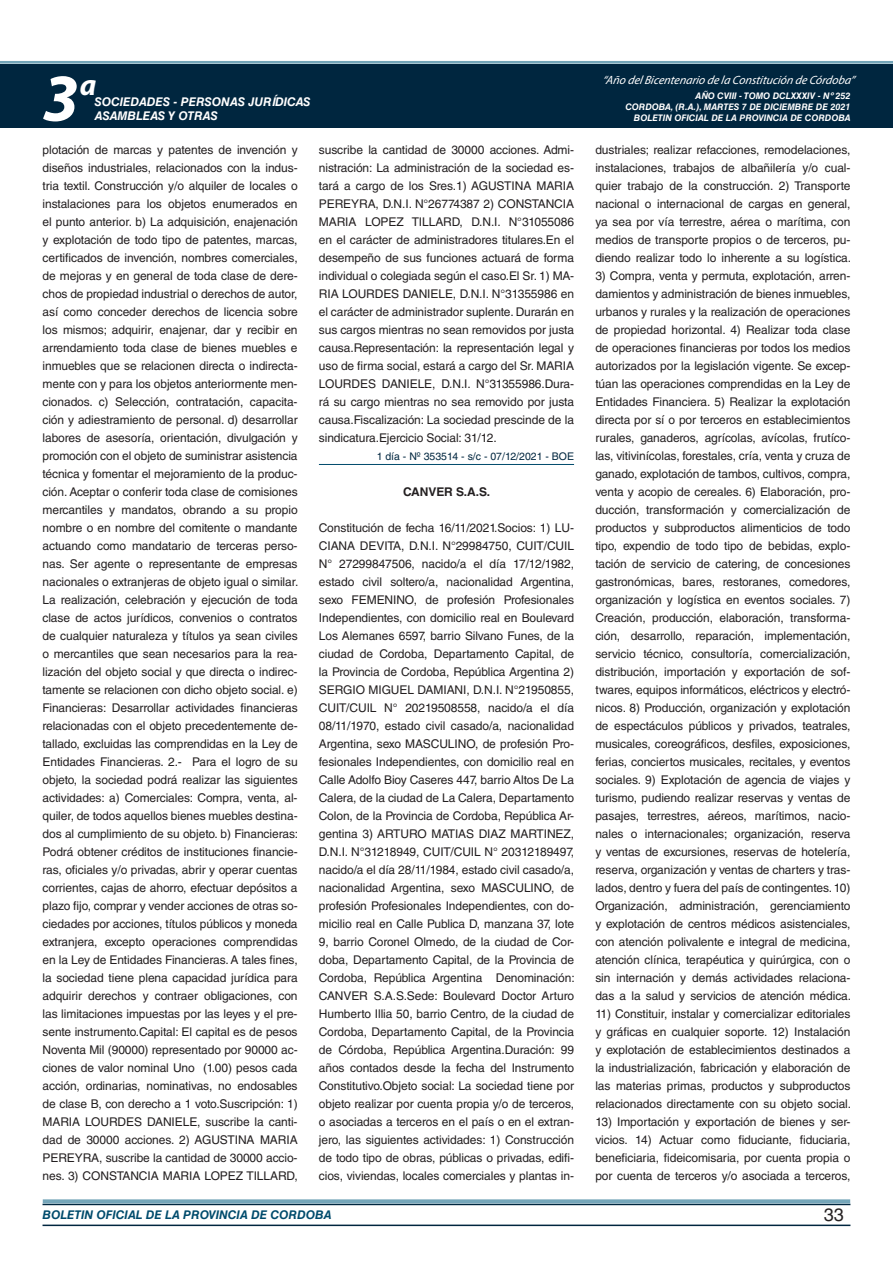
<style>
.page{position:relative;width:893px;height:1263px;background:#fff}
.page>*{position:absolute;margin:0;border:0;box-sizing:border-box;transform-origin:0 0}
.t1{font:italic 700 67.5px "Myriad Pro";color:#fff}
.t2{font:italic 700 30px "Myriad Pro";color:#fff}
.t3{font:18px "Helvetica LT Std";color:#231f20}
.t4{font:12px/18px "Helvetica LT Std";letter-spacing:-.01em;color:#231f20;text-align:justify}
.t5{font:italic 12px "Myriad Pro";color:#fff}
.t6{font:italic 700 12px "Helvetica LT Std";color:#fff}
.t7{font:italic 700 12px "Helvetica LT Std";color:#004b6c}
.t8{font:700 12px "Helvetica LT Std";letter-spacing:-.01em;color:#231f20}
.t9{font:10.5px "Helvetica LT Std";color:#00263f}
.t10{font:italic 700 9px/10.8px "Helvetica LT Std";color:#fff;text-align:right}
</style>
<div class="page">
<div style="left:0;top:61px;width:893px;height:6px;background:#fff;opacity:.75"></div>
<div style="left:0;top:64px;width:893px;height:64px;background:#00263f"></div>
<hr style="left:43px;top:1224px;width:807px;height:2px;background:#00263f">
<div style="left:42px;top:1198px;width:809px;height:8px;background:#fff;opacity:.75"></div>
<hr style="left:319px;top:464px;width:255px;height:1px;background:#004b6c">
<h1 class="t1" style="left:43px;top:54px;width:38px">3</h1>
<h2 class="t2" style="left:80px;top:66px;width:18px">a</h2>
<p class="t6" style="left:95px;top:94px;width:217px">SOCIEDADES - PERSONAS JURÍDICAS</p>
<p class="t6" style="left:95px;top:109px;width:125px">ASAMBLEAS Y OTRAS</p>
<p class="t4" style="left:43px;top:141px;width:257px">plotación de marcas y patentes de invención y diseños industriales, relacionados con la indus&shy;tria textil. Construcción y/o alquiler de locales o instalaciones para los objetos enumerados en el punto anterior. b) La adquisición, enajenación y explotación de todo tipo de patentes, marcas, certificados de invención, nombres comerciales, de mejoras y en general de toda clase de dere&shy;chos de propiedad industrial o derechos de autor, así como conceder derechos de licencia sobre los mismos; adquirir, enajenar, dar y recibir en arrendamiento toda clase de bienes muebles e inmuebles que se relacionen directa o indirecta&shy;mente con y para los objetos anteriormente men&shy;cionados. c) Selección, contratación, capacita&shy;ción y adiestramiento de personal. d) desarrollar labores de asesoría, orientación, divulgación y promoción con el objeto de suministrar asistencia técnica y fomentar el mejoramiento de la produc&shy;ción. Aceptar o conferir toda clase de comisiones mercantiles y mandatos, obrando a su propio nombre o en nombre del comitente o mandante actuando como mandatario de terceras perso&shy;nas. Ser agente o representante de empresas nacionales o extranjeras de objeto igual o similar.<br>La realización, celebración y ejecución de toda clase de actos jurídicos, convenios o contratos de cualquier naturaleza y títulos ya sean civiles o mercantiles que sean necesarios para la rea&shy;lización del objeto social y que directa o indirec&shy;tamente se relacionen con dicho objeto social. e)<br>Financieras: Desarrollar actividades financieras relacionadas con el objeto precedentemente de&shy;tallado, excluidas las comprendidas en la Ley de Entidades Financieras. 2.- Para el logro de su objeto, la sociedad podrá realizar las siguientes actividades: a) Comerciales: Compra, venta, al&shy;quiler, de todos aquellos bienes muebles destina&shy;dos al cumplimiento de su objeto. b) Financieras:<br>Podrá obtener créditos de instituciones financie&shy;ras, oficiales y/o privadas, abrir y operar cuentas corrientes, cajas de ahorro, efectuar depósitos a plazo fijo, comprar y vender acciones de otras so&shy;ciedades por acciones, títulos públicos y moneda extranjera, excepto operaciones comprendidas en la Ley de Entidades Financieras. A tales fines, la sociedad tiene plena capacidad jurídica para adquirir derechos y contraer obligaciones, con las limitaciones impuestas por las leyes y el pre&shy;sente instrumento.Capital: El capital es de pesos Noventa Mil (90000) representado por 90000 ac&shy;ciones de valor nominal Uno (1.00) pesos cada acción, ordinarias, nominativas, no endosables de clase B, con derecho a 1 voto.Suscripción: 1)<br>MARIA LOURDES DANIELE, suscribe la canti&shy;dad de 30000 acciones. 2) AGUSTINA MARIA PEREYRA, suscribe la cantidad de 30000 accio&shy;nes. 3) CONSTANCIA MARIA LOPEZ TILLARD,</p>
<p class="t4" style="left:319px;top:141px;width:257px">suscribe la cantidad de 30000 acciones. Admi&shy;nistración: La administración de la sociedad es&shy;tará a cargo de los Sres.1) AGUSTINA MARIA PEREYRA, D.N.I. N°26774387 2) CONSTANCIA MARIA LOPEZ TILLARD, D.N.I. N°31055086 en el carácter de administradores titulares.En el desempeño de sus funciones actuará de forma individual o colegiada según el caso.El Sr. 1) MA-RIA LOURDES DANIELE, D.N.I. N°31355986 en el carácter de administrador suplente. Durarán en sus cargos mientras no sean removidos por justa causa.Representación: la representación legal y uso de firma social, estará a cargo del Sr. MARIA LOURDES DANIELE, D.N.I. N°31355986.Dura&shy;rá su cargo mientras no sea removido por justa causa.Fiscalización: La sociedad prescinde de la sindicatura.Ejercicio Social: 31/12.</p>
<p class="t9" style="left:377px;top:450px;width:199px">1 día - Nº 353514 - s/c - 07/12/2021 - BOE</p>
<p class="t8" style="left:403px;top:484px;width:89px">CANVER S.A.S.</p>
<p class="t4" style="left:319px;top:519px;width:257px">Constitución de fecha 16/11/2021.Socios: 1) LU-CIANA DEVITA, D.N.I. N°29984750, CUIT/CUIL N° 27299847506, nacido/a el día 17/12/1982, estado civil soltero/a, nacionalidad Argentina, sexo FEMENINO, de profesión Profesionales Independientes, con domicilio real en Boulevard Los Alemanes 6597, barrio Silvano Funes, de la ciudad de Cordoba, Departamento Capital, de la Provincia de Cordoba, República Argentina 2)<br>SERGIO MIGUEL DAMIANI, D.N.I. N°21950855, CUIT/CUIL N° 20219508558, nacido/a el día 08/11/1970, estado civil casado/a, nacionalidad Argentina, sexo MASCULINO, de profesión Pro&shy;fesionales Independientes, con domicilio real en Calle Adolfo Bioy Caseres 447, barrio Altos De La Calera, de la ciudad de La Calera, Departamento Colon, de la Provincia de Cordoba, República Ar&shy;gentina 3) ARTURO MATIAS DIAZ MARTINEZ, D.N.I. N°31218949, CUIT/CUIL N° 20312189497, nacido/a el día 28/11/1984, estado civil casado/a, nacionalidad Argentina, sexo MASCULINO, de profesión Profesionales Independientes, con do&shy;micilio real en Calle Publica D, manzana 37, lote 9, barrio Coronel Olmedo, de la ciudad de Cor&shy;doba, Departamento Capital, de la Provincia de Cordoba, República Argentina Denominación:<br>CANVER S.A.S.Sede: Boulevard Doctor Arturo Humberto Illia 50, barrio Centro, de la ciudad de Cordoba, Departamento Capital, de la Provincia de Córdoba, República Argentina.Duración: 99 años contados desde la fecha del Instrumento Constitutivo.Objeto social: La sociedad tiene por objeto realizar por cuenta propia y/o de terceros, o asociadas a terceros en el país o en el extran&shy;jero, las siguientes actividades: 1) Construcción de todo tipo de obras, públicas o privadas, edifi&shy;cios, viviendas, locales comerciales y plantas in-</p>
<p class="t5" style="left:603px;top:72px;width:254px">“Año delBicentenario de la Constitución de Córdoba”</p>
<p class="t10" style="left:625px;top:91px;width:227px">AÑO CVIII - TOMO DCLXXXIV - Nº 252<br>CORDOBA, (R.A.), MARTES 7 DE DICIEMBRE DE 2021<br>BOLETIN OFICIAL DE LA PROVINCIA DE CORDOBA</p>
<p class="t4" style="left:595px;top:141px;width:257px">dustriales; realizar refacciones, remodelaciones, instalaciones, trabajos de albañilería y/o cual&shy;quier trabajo de la construcción. 2) Transporte nacional o internacional de cargas en general, ya sea por vía terrestre, aérea o marítima, con medios de transporte propios o de terceros, pu&shy;diendo realizar todo lo inherente a su logística.</p>
<p class="t4" style="left:595px;top:267px;width:257px">3) Compra, venta y permuta, explotación, arren&shy;damientos y administración de bienes inmuebles, urbanos y rurales y la realización de operaciones de propiedad horizontal. 4) Realizar toda clase de operaciones financieras por todos los medios autorizados por la legislación vigente. Se excep&shy;túan las operaciones comprendidas en la Ley de Entidades Financiera. 5) Realizar la explotación directa por sí o por terceros en establecimientos rurales, ganaderos, agrícolas, avícolas, frutíco&shy;las, vitivinícolas, forestales, cría, venta y cruza de ganado, explotación de tambos, cultivos, compra, venta y acopio de cereales. 6) Elaboración, pro&shy;ducción, transformación y comercialización de productos y subproductos alimenticios de todo tipo, expendio de todo tipo de bebidas, explo&shy;tación de servicio de catering, de concesiones gastronómicas, bares, restoranes, comedores, organización y logística en eventos sociales. 7)<br>Creación, producción, elaboración, transforma&shy;ción, desarrollo, reparación, implementación, servicio técnico, consultoría, comercialización, distribución, importación y exportación de sof&shy;twares, equipos informáticos, eléctricos y electró&shy;nicos. 8) Producción, organización y explotación de espectáculos públicos y privados, teatrales, musicales, coreográficos, desfiles, exposiciones, ferias, conciertos musicales, recitales, y eventos sociales. 9) Explotación de agencia de viajes y turismo, pudiendo realizar reservas y ventas de pasajes, terrestres, aéreos, marítimos, nacio&shy;nales o internacionales; organización, reserva y ventas de excursiones, reservas de hotelería, reserva, organización y ventas de charters y tras&shy;lados, dentro y fuera del país de contingentes. 10)<br>Organización, administración, gerenciamiento y explotación de centros médicos asistenciales, con atención polivalente e integral de medicina, atención clínica, terapéutica y quirúrgica, con o sin internación y demás actividades relaciona&shy;das a la salud y servicios de atención médica.</p>
<p class="t4" style="left:595px;top:1005px;width:257px">11) Constituir, instalar y comercializar editoriales y gráficas en cualquier soporte. 12) Instalación y explotación de establecimientos destinados a la industrialización, fabricación y elaboración de las materias primas, productos y subproductos relacionados directamente con su objeto social.</p>
<p class="t4" style="left:595px;top:1113px;width:257px">13) Importación y exportación de bienes y ser&shy;vicios. 14) Actuar como fiduciante, fiduciaria, beneficiaria, fideicomisaria, por cuenta propia o por cuenta de terceros y/o asociada a terceros,</p>
<p class="t7" style="left:43px;top:1208px;width:290px">BOLETIN OFICIAL DE LA PROVINCIA DE CORDOBA</p>
<h3 class="t3" style="left:824px;top:1204px;width:22px">33</h3>
</div>
